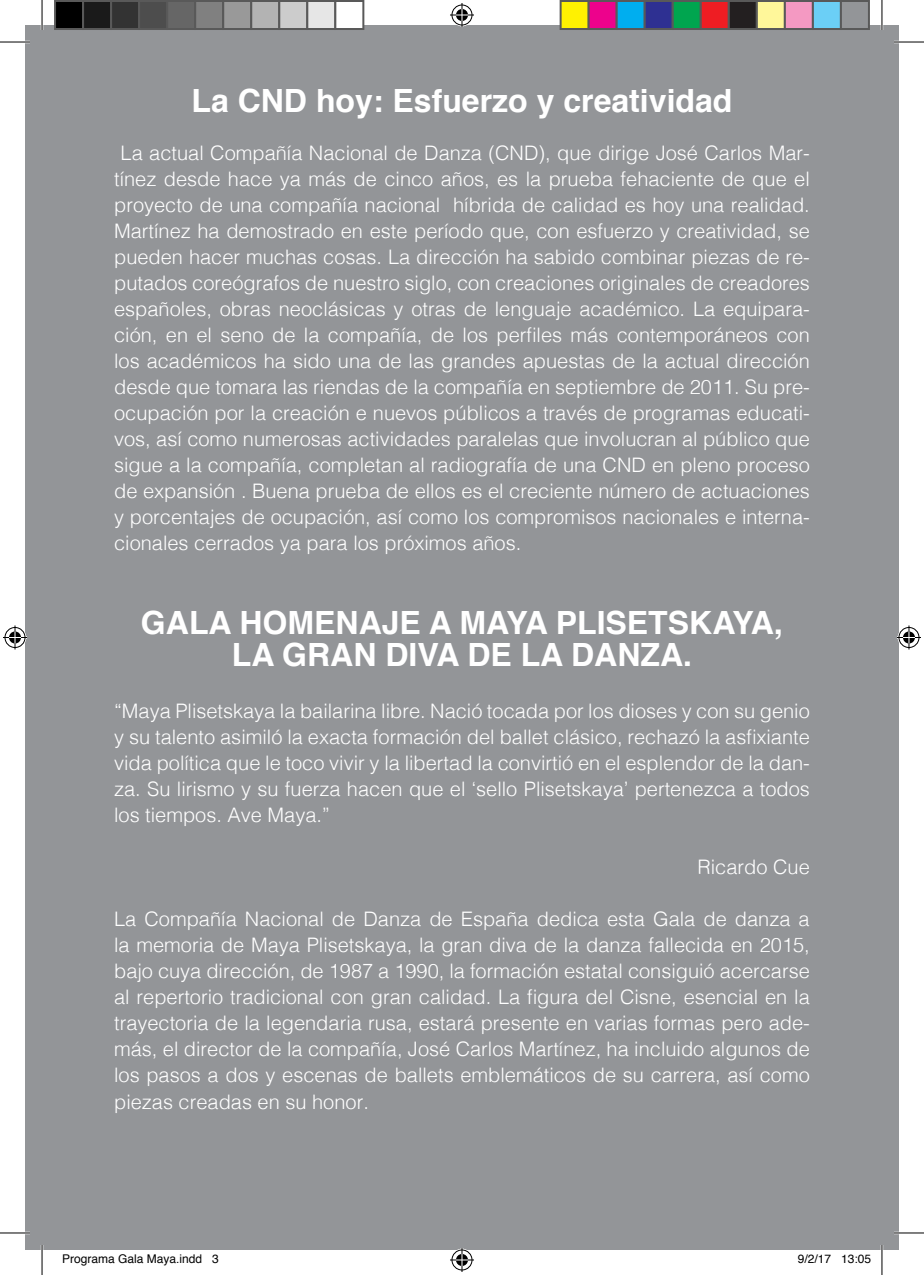
<style>
.page{position:relative;width:924px;height:1275px;background:#fff}
.page>*{position:absolute;margin:0;border:0;box-sizing:border-box;transform-origin:0 0}
.t1{font:700 32px "Helvetica";color:#fff}
.t2{font:300 20px/26px "Helvetica";color:#fff;text-align:justify}
.t3{font:12px "Helvetica";color:#000}
</style>
<div class="page">
<div style="left:25px;top:25px;width:34px;height:1225px;background:#939598"></div>
<div style="left:30px;top:25px;width:868px;height:1225px;background:#939598"></div>
<hr style="left:0;top:41px;width:30px;height:2px;background:#fff">
<hr style="left:893px;top:41px;width:30px;height:2px;background:#fff">
<hr style="left:0;top:1231px;width:30px;height:3px;background:#fff">
<hr style="left:893px;top:1231px;width:30px;height:3px;background:#fff">
<hr style="left:41px;top:0;width:2px;height:30px;background:#fff">
<hr style="left:41px;top:1245px;width:2px;height:30px;background:#fff">
<hr style="left:880px;top:0;width:2px;height:30px;background:#fff">
<hr style="left:880px;top:1245px;width:2px;height:30px;background:#fff">
<hr style="left:0;top:42px;width:30px;height:1px;background:#000">
<hr style="left:893px;top:42px;width:30px;height:1px;background:#000">
<hr style="left:0;top:1232px;width:30px;height:1px;background:#000">
<hr style="left:893px;top:1232px;width:30px;height:1px;background:#000">
<hr style="left:42px;top:0;width:1px;height:30px;background:#000">
<hr style="left:42px;top:1245px;width:1px;height:30px;background:#000">
<hr style="left:881px;top:0;width:1px;height:30px;background:#000">
<hr style="left:881px;top:1245px;width:1px;height:30px;background:#000">
<svg style="left:450px;top:3px;width:24px;height:24px"></svg>
<svg style="left:450px;top:1248px;width:24px;height:24px"></svg>
<svg style="left:3px;top:625px;width:24px;height:24px"></svg>
<svg style="left:897px;top:625px;width:23px;height:24px"></svg>
<div style="left:55px;top:1px;width:28px;height:28px;background:#000"></div>
<div style="left:54px;top:0;width:30px;height:30px;border:2px solid #595959"></div>
<div style="left:83px;top:1px;width:28px;height:28px;background:#1a1a1a"></div>
<div style="left:82px;top:0;width:30px;height:30px;border:2px solid #595959"></div>
<div style="left:111px;top:1px;width:28px;height:28px;background:#333"></div>
<div style="left:110px;top:0;width:30px;height:30px;border:2px solid #595959"></div>
<div style="left:139px;top:1px;width:28px;height:28px;background:#4d4d4d"></div>
<div style="left:138px;top:0;width:30px;height:30px;border:2px solid #595959"></div>
<div style="left:167px;top:1px;width:28px;height:28px;background:#666"></div>
<div style="left:166px;top:0;width:30px;height:30px;border:2px solid #595959"></div>
<div style="left:195px;top:1px;width:28px;height:28px;background:#808080"></div>
<div style="left:194px;top:0;width:30px;height:30px;border:2px solid #595959"></div>
<div style="left:223px;top:1px;width:28px;height:28px;background:#999"></div>
<div style="left:222px;top:0;width:30px;height:30px;border:2px solid #595959"></div>
<div style="left:251px;top:1px;width:28px;height:28px;background:#b3b3b3"></div>
<div style="left:250px;top:0;width:30px;height:30px;border:2px solid #595959"></div>
<div style="left:279px;top:1px;width:28px;height:28px;background:#ccc"></div>
<div style="left:278px;top:0;width:30px;height:30px;border:2px solid #595959"></div>
<div style="left:307px;top:1px;width:28px;height:28px;background:#e6e6e6"></div>
<div style="left:306px;top:0;width:30px;height:30px;border:2px solid #595959"></div>
<div style="left:335px;top:1px;width:28px;height:28px;background:#fff"></div>
<div style="left:334px;top:0;width:30px;height:30px;border:2px solid #595959"></div>
<div style="left:560px;top:1px;width:28px;height:28px;background:#fff101"></div>
<div style="left:559px;top:0;width:30px;height:30px;border:2px solid #595959"></div>
<div style="left:588px;top:1px;width:28px;height:28px;background:#ed028c"></div>
<div style="left:587px;top:0;width:30px;height:30px;border:2px solid #595959"></div>
<div style="left:616px;top:1px;width:28px;height:28px;background:#00aeef"></div>
<div style="left:615px;top:0;width:30px;height:30px;border:2px solid #595959"></div>
<div style="left:644px;top:1px;width:28px;height:28px;background:#2e3092"></div>
<div style="left:643px;top:0;width:30px;height:30px;border:2px solid #595959"></div>
<div style="left:672px;top:1px;width:28px;height:28px;background:#00a54f"></div>
<div style="left:671px;top:0;width:30px;height:30px;border:2px solid #595959"></div>
<div style="left:700px;top:1px;width:28px;height:28px;background:#ee1d23"></div>
<div style="left:699px;top:0;width:30px;height:30px;border:2px solid #595959"></div>
<div style="left:728px;top:1px;width:28px;height:28px;background:#231f20"></div>
<div style="left:727px;top:0;width:30px;height:30px;border:2px solid #595959"></div>
<div style="left:756px;top:1px;width:28px;height:28px;background:#fff79a"></div>
<div style="left:755px;top:0;width:30px;height:30px;border:2px solid #595959"></div>
<div style="left:784px;top:1px;width:28px;height:28px;background:#f499c2"></div>
<div style="left:783px;top:0;width:30px;height:30px;border:2px solid #595959"></div>
<div style="left:812px;top:1px;width:28px;height:28px;background:#6bcff6"></div>
<div style="left:811px;top:0;width:30px;height:30px;border:2px solid #595959"></div>
<div style="left:840px;top:1px;width:28px;height:28px;background:#939598"></div>
<div style="left:839px;top:0;width:30px;height:30px;border:2px solid #595959"></div>
<p class="t1" style="left:191px;top:75px;width:542px">La CND hoy: Esfuerzo y creatividad</p>
<p class="t2" style="left:114px;top:139px;width:697px;text-indent:6px">La actual Compañía Nacional de Danza (CND), que dirige José Carlos Mar&shy;tínez desde hace ya más de cinco años, es la prueba fehaciente de que el proyecto de una compañía nacional híbrida de calidad es hoy una realidad.<br>Martínez ha demostrado en este período que, con esfuerzo y creatividad, se pueden hacer muchas cosas. La dirección ha sabido combinar piezas de re&shy;putados coreógrafos de nuestro siglo, con creaciones originales de creadores españoles, obras neoclásicas y otras de lenguaje académico. La equipara&shy;ción, en el seno de la compañía, de los perfiles más contemporáneos con los académicos ha sido una de las grandes apuestas de la actual dirección desde que tomara las riendas de la compañía en septiembre de 2011. Su pre&shy;ocupación por la creación e nuevos públicos a través de programas educati&shy;vos, así como numerosas actividades paralelas que involucran al público que sigue a la compañía, completan al radiografía de una CND en pleno proceso de expansión . Buena prueba de ellos es el creciente número de actuaciones y porcentajes de ocupación, así como los compromisos nacionales e interna&shy;cionales cerrados ya para los próximos años.</p>
<p class="t1" style="left:141px;top:597px;width:643px">GALA HOMENAJE A MAYA PLISETSKAYA,</p>
<p class="t1" style="left:232px;top:629px;width:461px">LA GRAN DIVA DE LA DANZA.</p>
<p class="t2" style="left:114px;top:697px;width:697px">“Maya Plisetskaya la bailarina libre. Nació tocada por los dioses y con su genio y su talento asimiló la exacta formación del ballet clásico, rechazó la asfixiante vida política que le toco vivir y la libertad la convirtió en el esplendor de la dan&shy;za. Su lirismo y su fuerza hacen que el ‘sello Plisetskaya’ pertenezca a todos los tiempos. Ave Maya.”</p>
<p class="t2" style="left:697px;top:853px;width:114px">Ricardo Cue</p>
<p class="t2" style="left:114px;top:905px;width:697px">La Compañía Nacional de Danza de España dedica esta Gala de danza a la memoria de Maya Plisetskaya, la gran diva de la danza fallecida en 2015, bajo cuya dirección, de 1987 a 1990, la formación estatal consiguió acercarse al repertorio tradicional con gran calidad. La figura del Cisne, esencial en la trayectoria de la legendaria rusa, estará presente en varias formas pero ade&shy;más, el director de la compañía, José Carlos Martínez, ha incluido algunos de los pasos a dos y escenas de ballets emblemáticos de su carrera, así como piezas creadas en su honor.</p>
<p class="t3" style="left:62px;top:1249px;width:158px">Programa Gala Maya.indd 3</p>
<p class="t3" style="left:797px;top:1249px;width:75px">9/2/17 13:05</p>
</div>
